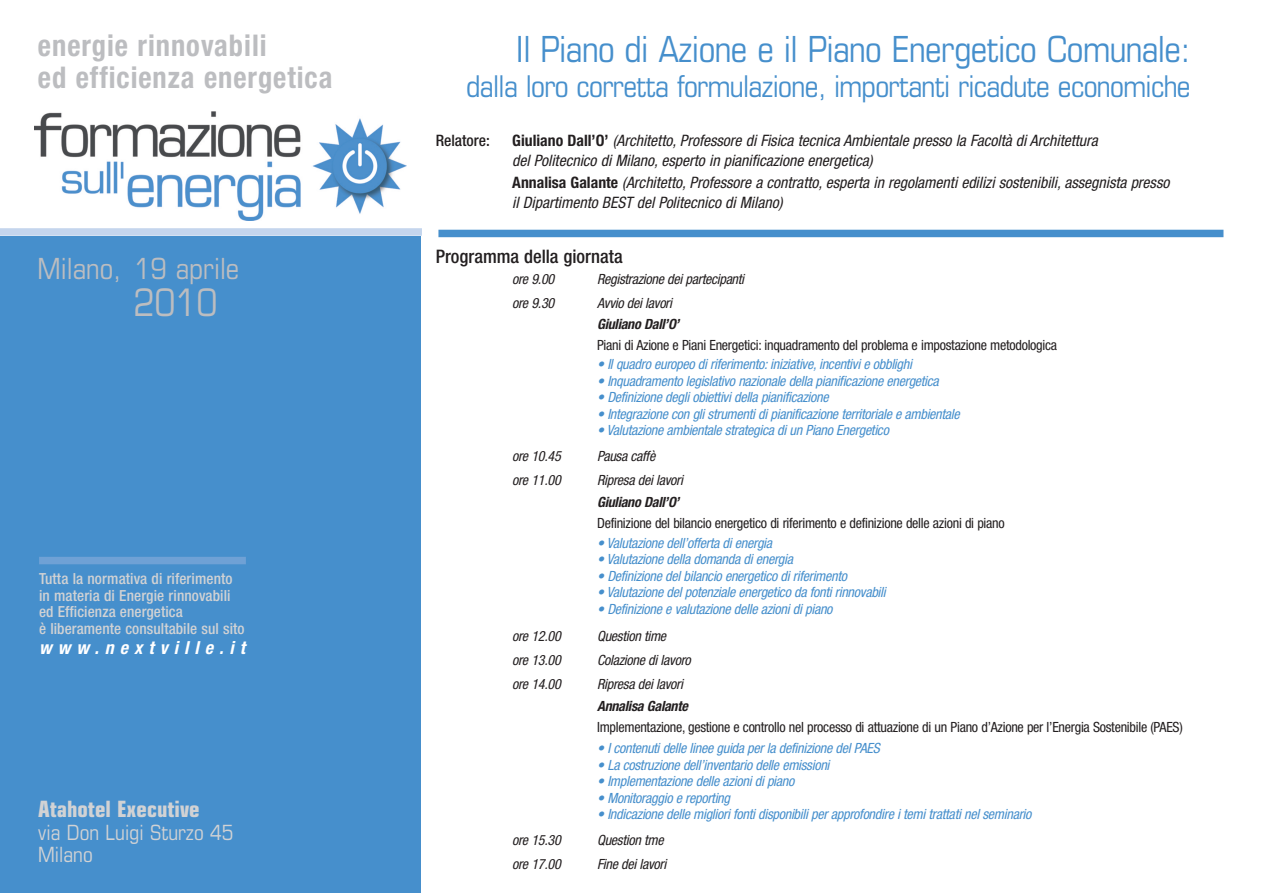
<style>
.page{position:relative;width:1263px;height:893px;background:#fff}
.page>*{position:absolute;margin:0;border:0;box-sizing:border-box;transform-origin:0 0}
.t1{font:condensed 37.95px "Eurostile";color:#bcbdc0}
.t2{font:condensed 36px "Eurostile";letter-spacing:-.015em;color:#468fcc}
.t3{font:condensed 30px "Eurostile";letter-spacing:-.02em;color:#468fcc}
.t4{font:700 condensed 30px/31.3px "Helvetica Neue";letter-spacing:.035em;color:#bcbdc0;scale:.95 1}
.t5{font:condensed 29.1px "Eurostile";color:#bcbdc0}
.t6{font:700 condensed 22.5px "Eurostile";color:#d1d2d4}
.t7{font:condensed 21px/22.5px "Eurostile";color:#d1d2d4}
.t8{font:500 condensed 18.6px "Helvetica Neue";color:#231f20}
.t9{font:italic 700 condensed 18px "Helvetica Neue";letter-spacing:.335em;color:#fff}
.t10{font:italic condensed 15.75px/19.5px "Helvetica Neue";color:#231f20}
.t11{font:500 condensed 15.75px "Helvetica Neue";color:#231f20}
.t12{font:500 condensed 15.3px/16.5px "Helvetica Neue";letter-spacing:.005em;color:#d1d2d4}
.t13{font:italic condensed 14.1px "Helvetica Neue";letter-spacing:-.02em;color:#468fcc}
.t14{font:condensed 14.1px "Helvetica Neue";letter-spacing:-.02em;color:#231f20}
.t15{font:italic condensed 14.1px "Helvetica Neue";letter-spacing:-.02em;color:#231f20}
.t16{font:italic 700 condensed 14.1px "Helvetica Neue";letter-spacing:-.02em;color:#231f20}
.s1{font-weight:700;font-style:normal}
</style>
<div class="page">
<div style="left:0;top:236px;width:421px;height:657px;background:#468fcc"></div>
<div style="left:438px;top:230px;width:785px;height:7px;background:#468fcc"></div>
<div style="left:0;top:228px;width:422px;height:8px;background:#c4d5ed"></div>
<img style="left:34px;top:111px;width:373px;height:110px">
<div style="left:39px;top:557px;width:207px;height:7px;background:#6fa1d5"></div>
<h3 class="t4" style="left:38px;top:33px;width:311px">energie rinnovabili<br>ed efficienza energetica</h3>
<h3 class="t5" style="left:38px;top:258px;width:203px">Milano, 19 aprile</h3>
<h1 class="t1" style="left:133px;top:289px;width:86px">2010</h1>
<p class="t12" style="left:39px;top:572px;width:207px">Tutta la normativa di riferimento in materia di Energie rinnovabili ed Efficienza energetica<br>è liberamente consultabile sul sito</p>
<p class="t9" style="left:39px;top:641px;width:208px">www.nextville.it</p>
<h3 class="t6" style="left:38px;top:801px;width:163px">Atahotel Executive</h3>
<h3 class="t7" style="left:38px;top:823px;width:197px">via Don Luigi Sturzo 45<br>Milano</h3>
<h2 class="t2" style="left:516px;top:36px;width:676px">Il Piano di Azione e il Piano Energetico Comunale:</h2>
<h3 class="t3" style="left:466px;top:75px;width:726px">dalla loro corretta formulazione, importanti ricadute economiche</h3>
<p class="t11" style="left:436px;top:135px;width:56px">Relatore:</p>
<p class="t10" style="left:512px;top:132px;width:587px"><span class="s1">Giuliano Dall’O’</span> (Architetto, Professore di Fisica tecnica Ambientale presso la Facoltà di Architettura del Politecnico di Milano, esperto in pianificazione energetica)</p>
<p class="t10" style="left:512px;top:174px;width:659px"><span class="s1">Annalisa Galante</span> (Architetto, Professore a contratto, esperta in regolamenti edilizi sostenibili, assegnista presso il Dipartimento BEST del Politecnico di Milano)</p>
<h3 class="t8" style="left:436px;top:250px;width:188px">Programma della giornata</h3>
<p class="t15" style="left:512px;top:274px;width:44px">ore 9.00</p>
<p class="t15" style="left:597px;top:274px;width:149px">Registrazione dei partecipanti</p>
<p class="t15" style="left:512px;top:298px;width:44px">ore 9.30</p>
<p class="t15" style="left:597px;top:298px;width:76px">Avvio dei lavori</p>
<p class="t16" style="left:597px;top:319px;width:84px">Giuliano Dall’O’</p>
<p class="t14" style="left:597px;top:340px;width:461px">Piani di Azione e Piani Energetici: inquadramento del problema e impostazione metodologica</p>
<p class="t13" style="left:597px;top:359px;width:316px">• Il quadro europeo di riferimento: iniziative, incentivi e obblighi</p>
<p class="t13" style="left:597px;top:376px;width:343px">• Inquadramento legislativo nazionale della pianificazione energetica</p>
<p class="t13" style="left:597px;top:392px;width:233px">• Definizione degli obiettivi della pianificazione</p>
<p class="t13" style="left:597px;top:409px;width:364px">• Integrazione con gli strumenti di pianificazione territoriale e ambientale</p>
<p class="t13" style="left:597px;top:425px;width:293px">• Valutazione ambientale strategica di un Piano Energetico</p>
<p class="t15" style="left:512px;top:451px;width:50px">ore 10.45</p>
<p class="t15" style="left:597px;top:451px;width:60px">Pausa caffè</p>
<p class="t15" style="left:512px;top:475px;width:50px">ore 11.00</p>
<p class="t15" style="left:597px;top:475px;width:87px">Ripresa dei lavori</p>
<p class="t16" style="left:597px;top:497px;width:84px">Giuliano Dall’O’</p>
<p class="t14" style="left:597px;top:518px;width:409px">Definizione del bilancio energetico di riferimento e definizione delle azioni di piano</p>
<p class="t13" style="left:597px;top:538px;width:177px">• Valutazione dell’offerta di energia</p>
<p class="t13" style="left:597px;top:554px;width:197px">• Valutazione della domanda di energia</p>
<p class="t13" style="left:597px;top:571px;width:251px">• Definizione del bilancio energetico di riferimento</p>
<p class="t13" style="left:597px;top:587px;width:290px">• Valutazione del potenziale energetico da fonti rinnovabili</p>
<p class="t13" style="left:597px;top:604px;width:237px">• Definizione e valutazione delle azioni di piano</p>
<p class="t15" style="left:512px;top:631px;width:50px">ore 12.00</p>
<p class="t15" style="left:597px;top:631px;width:71px">Question time</p>
<p class="t15" style="left:512px;top:655px;width:50px">ore 13.00</p>
<p class="t15" style="left:597px;top:655px;width:95px">Colazione di lavoro</p>
<p class="t15" style="left:512px;top:679px;width:50px">ore 14.00</p>
<p class="t15" style="left:597px;top:679px;width:87px">Ripresa dei lavori</p>
<p class="t16" style="left:597px;top:701px;width:92px">Annalisa Galante</p>
<p class="t14" style="left:597px;top:722px;width:587px">Implementazione, gestione e controllo nel processo di attuazione di un Piano d’Azione per l’Energia Sostenibile (PAES)</p>
<p class="t13" style="left:597px;top:743px;width:284px">• I contenuti delle linee guida per la definizione del PAES</p>
<p class="t13" style="left:597px;top:760px;width:234px">• La costruzione dell’inventario delle emissioni</p>
<p class="t13" style="left:597px;top:776px;width:199px">• Implementazione delle azioni di piano</p>
<p class="t13" style="left:597px;top:793px;width:134px">• Monitoraggio e reporting</p>
<p class="t13" style="left:597px;top:809px;width:436px">• Indicazione delle migliori fonti disponibili per approfondire i temi trattati nel seminario</p>
<p class="t15" style="left:512px;top:835px;width:50px">ore 15.30</p>
<p class="t15" style="left:597px;top:835px;width:68px">Question tme</p>
<p class="t15" style="left:512px;top:859px;width:50px">ore 17.00</p>
<p class="t15" style="left:597px;top:859px;width:71px">Fine dei lavori</p>
</div>
